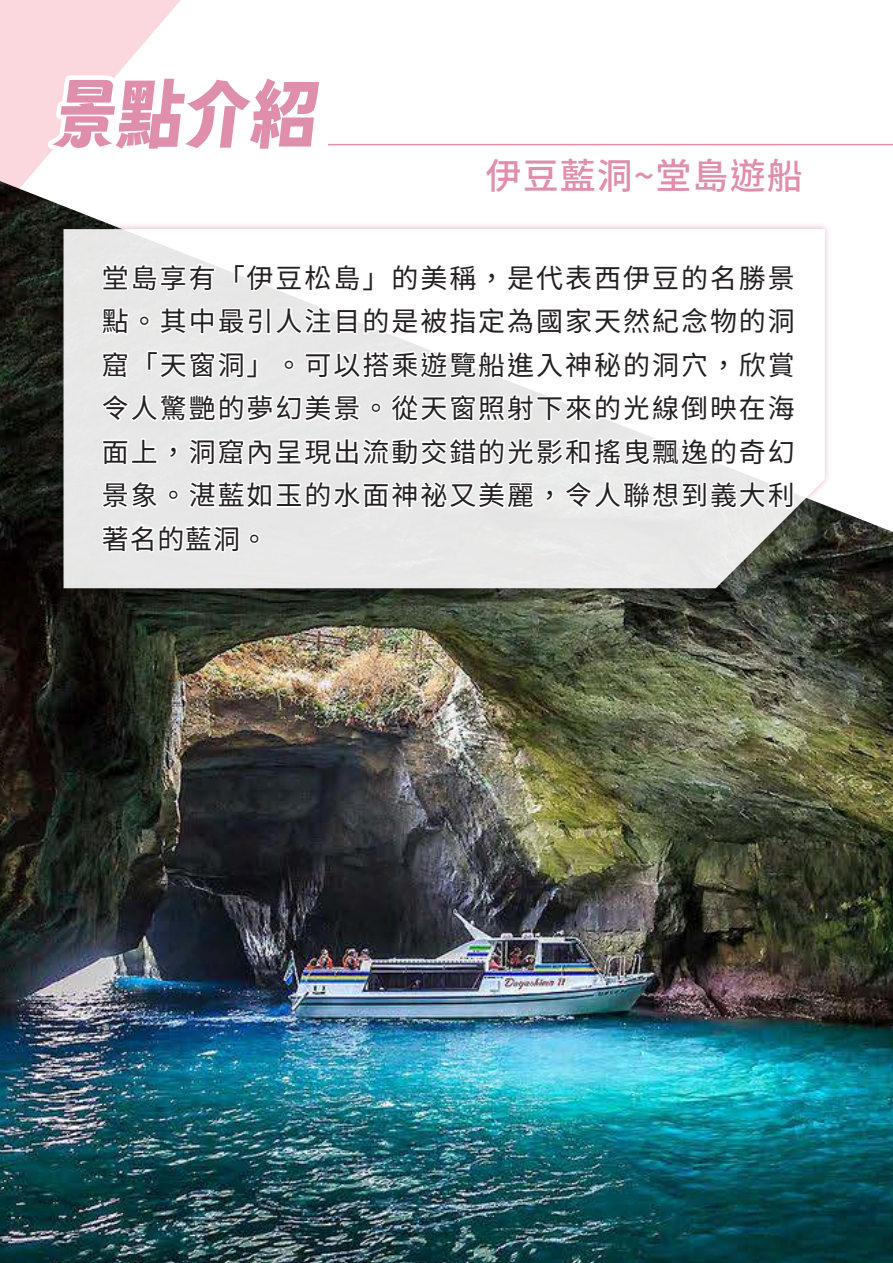
<style>
.page{position:relative;width:893px;height:1263px;background:#fff}
.page>*{position:absolute;margin:0;border:0;box-sizing:border-box;transform-origin:0 0}
.t1{font:74.1px "zihunbiantaoti";color:#df8eac;scale:1.13 1}
.t2{font:500 36px "Noto Sans CJ Ktc";letter-spacing:.03em;color:#df8eac}
.t3{font:27px/43.5px "Noto Sans CJ Ktc";letter-spacing:.07em;color:#231f20;text-align:justify}
</style>
<div class="page">
<img style="left:0;top:425px;width:893px;height:838px">
<img style="left:54px;top:225px;width:780px;height:372px">
<svg style="left:63px;top:229px;width:762px;height:359px;background:#dcdddc"></svg>
<svg style="left:101px;top:437px;width:58px;height:30px"></svg>
<svg style="left:167px;top:444px;width:12px;height:17px"></svg>
<svg style="left:185px;top:435px;width:611px;height:35px"></svg>
<svg style="left:97px;top:479px;width:439px;height:33px"></svg>
<svg style="left:543px;top:488px;width:12px;height:16px"></svg>
<svg style="left:561px;top:478px;width:235px;height:34px"></svg>
<svg style="left:97px;top:522px;width:165px;height:32px"></svg>
<hr style="left:328px;top:144px;width:565px;height:1px;background:#df8eac">
<svg style="left:0;top:0;width:805px;height:425px"></svg>
<h1 class="t1" style="left:50px;top:67px;width:239px">景點介紹</h1>
<h2 class="t2" style="left:486px;top:155px;width:319px">伊豆藍洞~堂島遊船</h2>
<p class="t3" style="left:102px;top:257px;width:695px">堂島享有「伊豆松島」的美稱，是代表西伊豆的名勝景點。其中最引人注目的是被指定為國家天然紀念物的洞窟「天窗洞」。可以搭乘遊覽船進入神秘的洞穴，欣賞令人驚艷的夢幻美景。從天窗照射下來的光線倒映在海面上，洞窟內呈現出流動交錯的光影和搖曳飄逸的奇幻景象。湛藍如玉的水面神祕又美麗，令人聯想到義大利著名的藍洞。</p>
</div>
